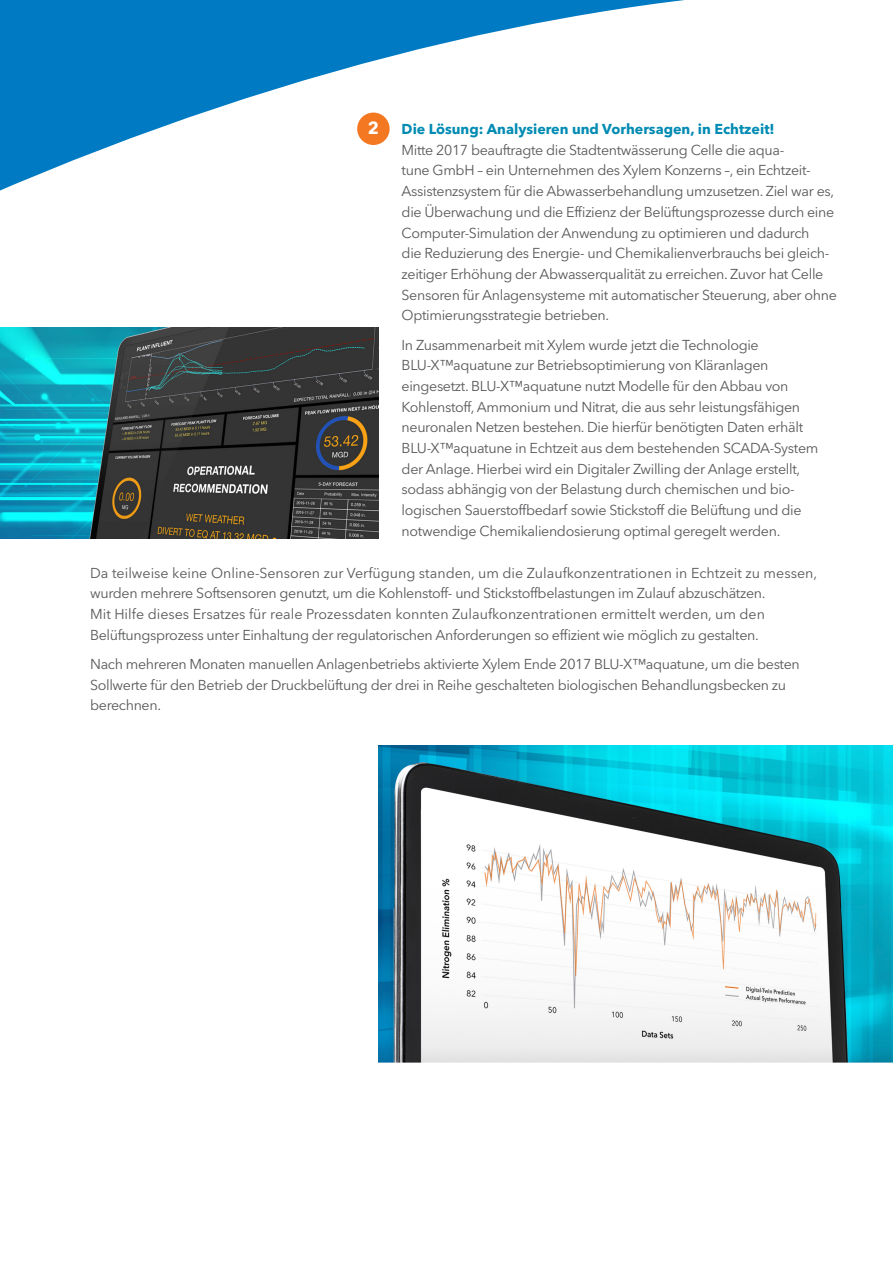
<style>
.page{position:relative;width:893px;height:1263px;background:#fff}
.page>*{position:absolute;margin:0;border:0;box-sizing:border-box;transform-origin:0 0}
.Copytext{font:700 17.25px "Avenir Next";color:#fff}
.Body_text{font:14.25px/20.7px "Avenir Next LT Pro";letter-spacing:-.025em;color:#57585a}
.Body_text-2{font:700 14.25px "Avenir Next LT Pro";color:#008bb3}
</style>
<div class="page">
<svg style="left:0;top:0;width:684px;height:191px"></svg>
<div style="left:357px;top:113px;width:33px;height:32px;background:#f47721;border-radius:50%"></div>
<img style="left:0;top:328px;width:378px;height:210px">
<img style="left:378px;top:745px;width:515px;height:317px">
<p class="Copytext" style="left:368px;top:113px;width:13px">2</p>
<p class="Body_text-2" style="left:402px;top:120px;width:375px">Die Lösung: Analysieren und Vorhersagen, in Echtzeit!</p>
<p class="Body_text" style="left:402px;top:139px;width:437px">Mitte 2017 beauftragte die Stadtentwässerung Celle die aqua-<br>tune GmbH – ein Unternehmen des Xylem Konzerns –, ein Echtzeit-Assistenzsystem für die Abwasserbehandlung umzusetzen. Ziel war es, die Überwachung und die Effizienz der Belüftungsprozesse durch eine Computer-Simulation der Anwendung zu optimieren und dadurch<br>die Reduzierung des Energie- und Chemikalienverbrauchs bei gleich&shy;zeitiger Erhöhung der Abwasserqualität zu erreichen. Zuvor hat Celle Sensoren für Anlagensysteme mit automatischer Steuerung, aber ohne Optimierungsstrategie betrieben.</p>
<p class="Body_text" style="left:402px;top:334px;width:418px">In Zusammenarbeit mit Xylem wurde jetzt die Technologie BLU-X™aquatune zur Betriebsoptimierung von Kläranlagen eingesetzt. BLU-X™aquatune nutzt Modelle für den Abbau von Kohlenstoff, Ammonium und Nitrat, die aus sehr leistungsfähigen neuronalen Netzen bestehen. Die hierfür benötigten Daten erhält BLU-X™aquatune in Echtzeit aus dem bestehenden SCADA-System der Anlage. Hierbei wird ein Digitaler Zwilling der Anlage erstellt, sodass abhängig von der Belastung durch chemischen und bio&shy;logischen Sauerstoffbedarf sowie Stickstoff die Belüftung und die notwendige Chemikaliendosierung optimal geregelt werden.</p>
<p class="Body_text" style="left:90px;top:562px;width:728px">Da teilweise keine Online-Sensoren zur Verfügung standen, um die Zulaufkonzentrationen in Echtzeit zu messen, wurden mehrere Softsensoren genutzt, um die Kohlenstoff- und Stickstoffbelastungen im Zulauf abzuschätzen.<br>Mit Hilfe dieses Ersatzes für reale Prozessdaten konnten Zulaufkonzentrationen ermittelt werden, um den Belüftungsprozess unter Einhaltung der regulatorischen Anforderungen so effizient wie möglich zu gestalten.</p>
<p class="Body_text" style="left:90px;top:654px;width:711px">Nach mehreren Monaten manuellen Anlagenbetriebs aktivierte Xylem Ende 2017 BLU-X™aquatune, um die besten<br>Sollwerte für den Betrieb der Druckbelüftung der drei in Reihe geschalteten biologischen Behandlungsbecken zu berechnen.</p>
</div>
